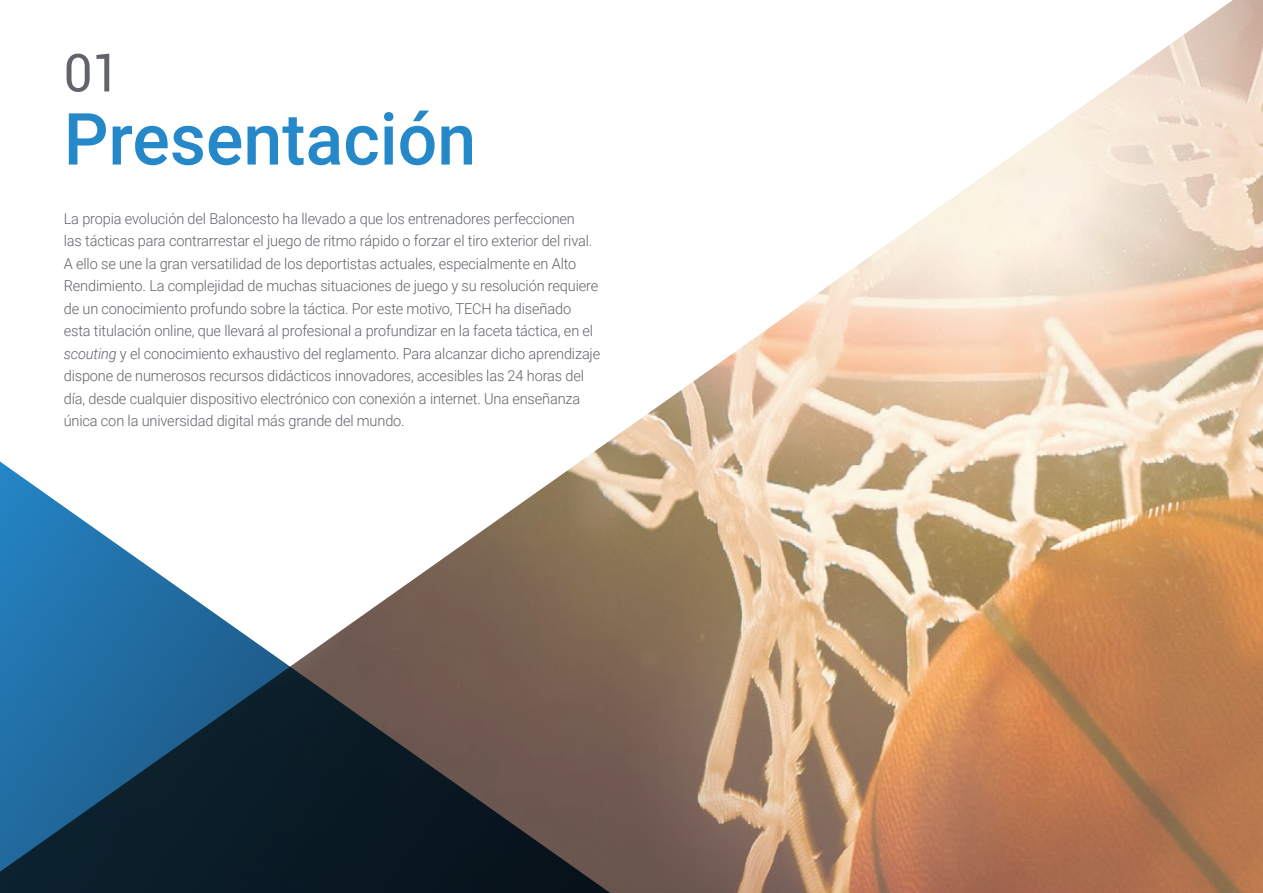
<style>
.page{position:relative;width:1263px;height:893px;background:#fff}
.page>*{position:absolute;margin:0;border:0;box-sizing:border-box;transform-origin:0 0}
.t1{font:500 72px "Roboto";color:#2488c9}
.t2{font:52.5px "Roboto";color:#61646a}
.t3{font:300 15px/22.5px "Roboto";letter-spacing:-.01em;color:#61646a}
.s1{font-style:italic}
</style>
<div class="page">
<img style="left:602px;top:0;width:661px;height:893px">
<svg style="left:0;top:446px;width:640px;height:447px"></svg>
<h2 class="t2" style="left:64px;top:36px;width:58px">01</h2>
<h1 class="t1" style="left:64px;top:89px;width:414px">Presentación</h1>
<p class="t3" style="left:64px;top:207px;width:538px">La propia evolución del Baloncesto ha llevado a que los entrenadores perfeccionen<br>las tácticas para contrarrestar el juego de ritmo rápido o forzar el tiro exterior del rival.<br>A ello se une la gran versatilidad de los deportistas actuales, especialmente en Alto Rendimiento. La complejidad de muchas situaciones de juego y su resolución requiere de un conocimiento profundo sobre la táctica. Por este motivo, TECH ha diseñado esta titulación online, que llevará al profesional a profundizar en la faceta táctica, en el <span class="s1">scouting</span> y el conocimiento exhaustivo del reglamento. Para alcanzar dicho aprendizaje dispone de numerosos recursos didácticos innovadores, accesibles las 24 horas del día, desde cualquier dispositivo electrónico con conexión a internet. Una enseñanza única con la universidad digital más grande del mundo.</p>
</div>
